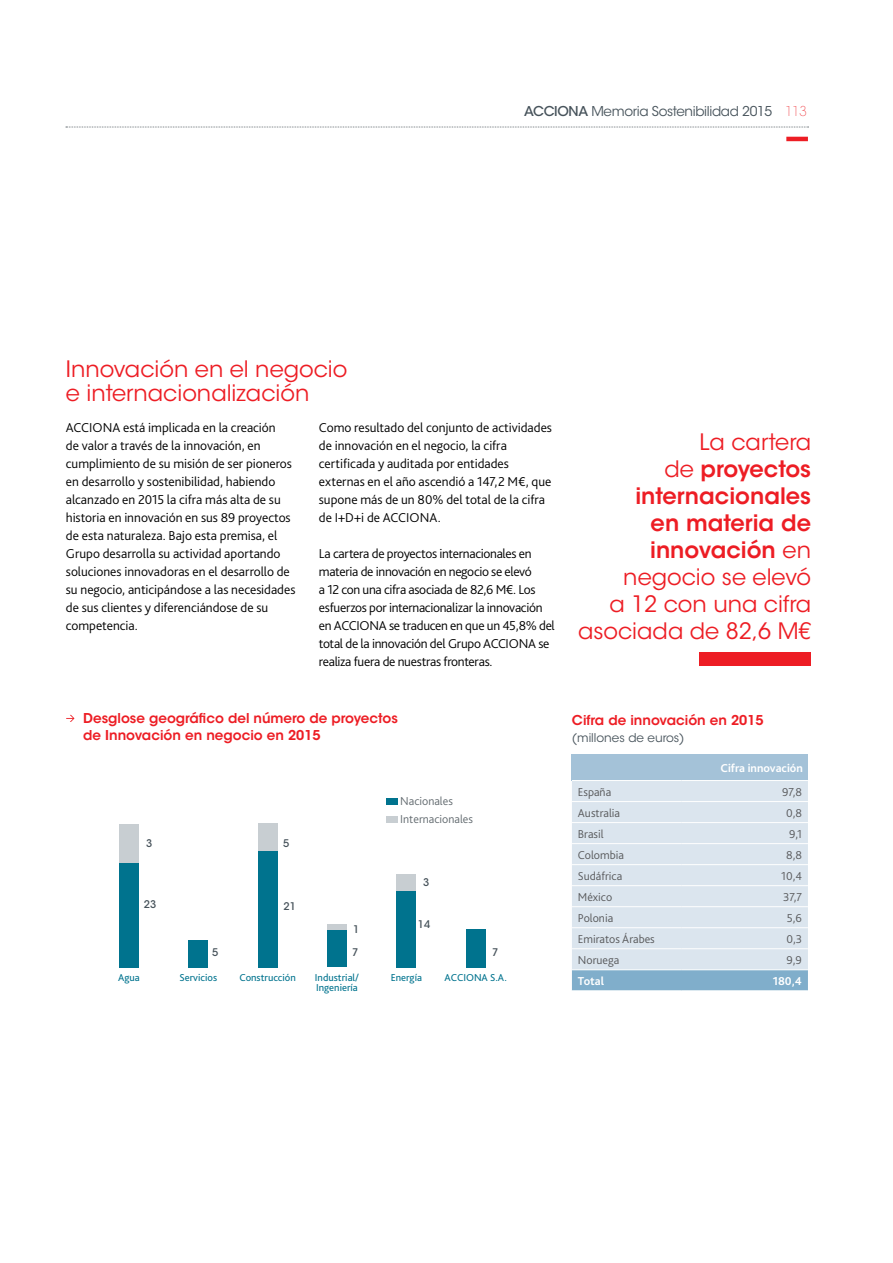
<style>
.page{position:relative;width:893px;height:1263px;background:#fff}
.page>*{position:absolute;margin:0;border:0;box-sizing:border-box;transform-origin:0 0}
.t1{font:22.5px/27px "ITC Avant Garde Std";color:#ed1d24}
.t2{font:300 13.5px/18px "Bliss Pro";letter-spacing:-.005em;color:#000}
.t3{font:600 13.5px/16.5px "ITC Avant Garde Std";color:#ed1d24}
.t4{font:13.5px "ITC Avant Garde Std";letter-spacing:-.025em;color:#47535b}
.t5{font:300 12px "Bliss Pro";color:#58595b}
.t6{font:700 12px "Bliss Pro";color:#fff}
.t7{font:300 12px/18px "Bliss Pro";color:#636b70}
.t8{font:12px "ITC Avant Garde Std";color:#47535b}
.t9{font:10.5px "Bliss Pro";color:#00738e}
.t10{font:500 10.5px "ITC Avant Garde Std";color:#47535b}
.s1{font-weight:500}
.s2{font-weight:200;color:#ed1d24}
.s3{font-weight:600}
</style>
<div class="page">
<svg style="left:66px;top:127px;width:742px;height:1px"></svg>
<hr style="left:786px;top:137px;width:22px;height:4px;background:#ed1d24">
<div style="left:572px;top:754px;width:236px;height:26px;background:#a4c2d8"></div>
<svg style="left:572px;top:781px;width:236px;height:209px;background:#d2dfea"></svg>
<hr style="left:572px;top:801px;width:109px;height:1px;background:#fff">
<hr style="left:681px;top:801px;width:127px;height:1px;background:#fff">
<hr style="left:572px;top:822px;width:109px;height:1px;background:#fff">
<hr style="left:681px;top:822px;width:127px;height:1px;background:#fff">
<hr style="left:572px;top:843px;width:109px;height:1px;background:#fff">
<hr style="left:681px;top:843px;width:127px;height:1px;background:#fff">
<hr style="left:572px;top:864px;width:109px;height:1px;background:#fff">
<hr style="left:681px;top:864px;width:127px;height:1px;background:#fff">
<hr style="left:572px;top:885px;width:109px;height:1px;background:#fff">
<hr style="left:681px;top:885px;width:127px;height:1px;background:#fff">
<hr style="left:572px;top:906px;width:109px;height:1px;background:#fff">
<hr style="left:681px;top:906px;width:127px;height:1px;background:#fff">
<hr style="left:572px;top:927px;width:109px;height:1px;background:#fff">
<hr style="left:681px;top:927px;width:127px;height:1px;background:#fff">
<hr style="left:572px;top:948px;width:109px;height:1px;background:#fff">
<hr style="left:681px;top:948px;width:127px;height:1px;background:#fff">
<hr style="left:572px;top:969px;width:109px;height:1px;background:#fff">
<hr style="left:681px;top:969px;width:127px;height:1px;background:#fff">
<div style="left:386px;top:798px;width:12px;height:7px;background:#00738e"></div>
<div style="left:386px;top:816px;width:12px;height:7px;background:#c8ced2"></div>
<svg style="left:66px;top:715px;width:8px;height:7px"></svg>
<div style="left:119px;top:862px;width:20px;height:105px;background:#00738e"></div>
<div style="left:119px;top:824px;width:20px;height:38px;background:#c8ced2"></div>
<div style="left:396px;top:890px;width:20px;height:77px;background:#00738e"></div>
<div style="left:396px;top:874px;width:20px;height:16px;background:#c8ced2"></div>
<div style="left:466px;top:929px;width:20px;height:38px;background:#00738e"></div>
<div style="left:327px;top:924px;width:20px;height:7px;background:#c8ced2"></div>
<div style="left:327px;top:930px;width:20px;height:37px;background:#00738e"></div>
<div style="left:258px;top:851px;width:20px;height:116px;background:#00738e"></div>
<div style="left:258px;top:824px;width:20px;height:27px;background:#c8ced2"></div>
<div style="left:188px;top:940px;width:20px;height:27px;background:#00738e"></div>
<div style="left:700px;top:652px;width:111px;height:14px;background:#ed1d24"></div>
<p class="t4" style="left:524px;top:103px;width:284px"><span class="s1">ACCIONA</span> Memoria Sostenibilidad 2015 <span class="s2">113</span></p>
<h1 class="t1" style="left:66px;top:357px;width:283px;line-height:24px">Innovación en el negocio e internacionalización</h1>
<p class="t2" style="left:319px;top:418px;width:235px">Como resultado del conjunto de actividades de innovación en el negocio, la cifra certificada y auditada por entidades externas en el año ascendió a 147,2 M€, que supone más de un 80% del total de la cifra de I+D+i de ACCIONA.</p>
<p class="t2" style="left:319px;top:544px;width:237px">La cartera de proyectos internacionales en materia de innovación en negocio se elevó<br>a 12 con una cifra asociada de 82,6 M€. Los esfuerzos por internacionalizar la innovación en ACCIONA se traducen en que un 45,8% del total de la innovación del Grupo ACCIONA se realiza fuera de nuestras fronteras.</p>
<p class="t2" style="left:66px;top:418px;width:231px">ACCIONA está implicada en la creación<br>de valor a través de la innovación, en cumplimiento de su misión de ser pioneros en desarrollo y sostenibilidad, habiendo alcanzado en 2015 la cifra más alta de su historia en innovación en sus 89 proyectos de esta naturaleza. Bajo esta premisa, el Grupo desarrolla su actividad aportando soluciones innovadoras en el desarrollo de su negocio, anticipándose a las necesidades de sus clientes y diferenciándose de su competencia.</p>
<h1 class="t1" style="left:578px;top:429px;width:235px;text-align:right">La cartera<br>de <span class="s3">proyectos internacionales<br>en materia de innovación</span> en negocio se elevó<br>a 12 con una cifra asociada de 82,6 M€</h1>
<p class="t3" style="left:83px;top:710px;width:316px">Desglose geográfico del número de proyectos de Innovación en negocio en 2015</p>
<p class="t10" style="left:146px;top:837px;width:8px">3</p>
<p class="t10" style="left:283px;top:837px;width:8px">5</p>
<p class="t10" style="left:144px;top:897px;width:14px">23</p>
<p class="t10" style="left:284px;top:899px;width:14px">21</p>
<p class="t10" style="left:212px;top:946px;width:8px">5</p>
<p class="t7" style="left:400px;top:791px;width:74px">Nacionales<br>Internacionales</p>
<p class="t10" style="left:353px;top:922px;width:8px">1</p>
<p class="t10" style="left:423px;top:876px;width:8px">3</p>
<p class="t10" style="left:418px;top:918px;width:14px">14</p>
<p class="t10" style="left:352px;top:946px;width:8px">7</p>
<p class="t10" style="left:492px;top:946px;width:8px">7</p>
<p class="t9" style="left:118px;top:971px;width:23px">Agua</p>
<p class="t9" style="left:315px;top:971px;width:46px">Industrial/</p>
<p class="t9" style="left:391px;top:971px;width:33px">Energía</p>
<p class="t9" style="left:445px;top:971px;width:64px">ACCIONA S.A.</p>
<p class="t9" style="left:316px;top:981px;width:43px">Ingeniería</p>
<p class="t9" style="left:180px;top:971px;width:39px">Servicios</p>
<p class="t9" style="left:239px;top:971px;width:58px">Construcción</p>
<p class="t3" style="left:572px;top:712px;width:193px">Cifra de innovación en 2015</p>
<p class="t8" style="left:572px;top:730px;width:114px">(millones de euros)</p>
<p class="t6" style="left:720px;top:761px;width:84px">Cifra innovación</p>
<p class="t5" style="left:578px;top:784px;width:35px">España</p>
<p class="t5" style="left:782px;top:784px;width:21px">97,8</p>
<p class="t5" style="left:578px;top:805px;width:44px">Australia</p>
<p class="t5" style="left:786px;top:805px;width:17px">0,8</p>
<p class="t5" style="left:578px;top:826px;width:27px">Brasil</p>
<p class="t5" style="left:789px;top:826px;width:14px">9,1</p>
<p class="t5" style="left:578px;top:847px;width:48px">Colombia</p>
<p class="t5" style="left:786px;top:847px;width:17px">8,8</p>
<p class="t5" style="left:578px;top:868px;width:46px">Sudáfrica</p>
<p class="t5" style="left:781px;top:868px;width:22px">10,4</p>
<p class="t5" style="left:578px;top:889px;width:36px">México</p>
<p class="t5" style="left:783px;top:889px;width:20px">37,7</p>
<p class="t5" style="left:578px;top:910px;width:37px">Polonia</p>
<p class="t5" style="left:787px;top:910px;width:17px">5,6</p>
<p class="t5" style="left:578px;top:931px;width:78px">Emiratos Árabes</p>
<p class="t5" style="left:786px;top:931px;width:17px">0,3</p>
<p class="t5" style="left:578px;top:952px;width:43px">Noruega</p>
<p class="t5" style="left:787px;top:952px;width:17px">9,9</p>
<p class="t6" style="left:578px;top:973px;width:28px">Total</p>
<p class="t6" style="left:773px;top:973px;width:31px">180,4</p>
</div>
